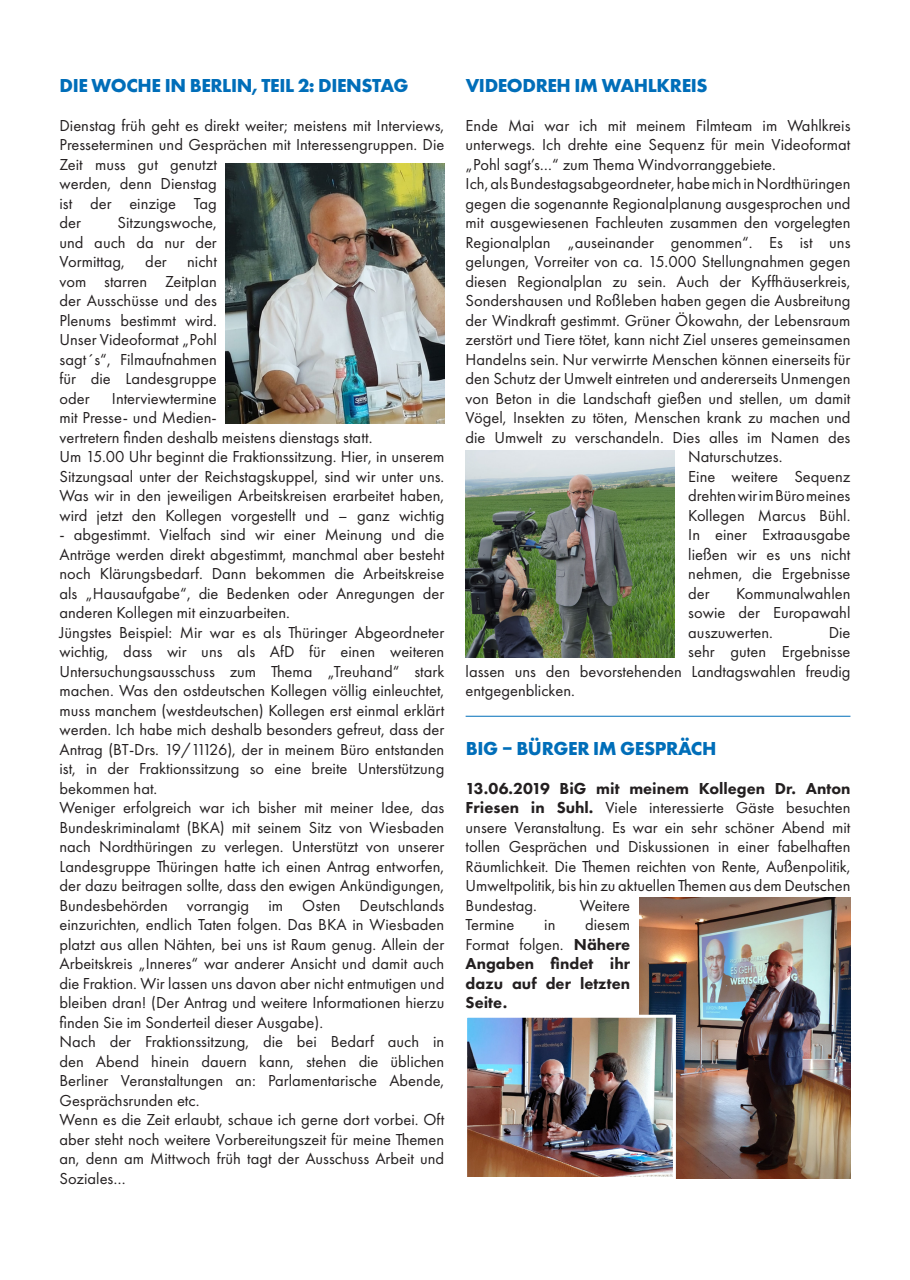
<style>
.page{position:relative;width:910px;height:1280px;background:#fff}
.page>*{position:absolute;margin:0;border:0;box-sizing:border-box;transform-origin:0 0}
.t1{font:700 19.5px "Futura PT";letter-spacing:-.02em;color:#006eb9}
.t2{font:16.5px/19.5px "Futura PT";color:#231f20;text-align:justify}
.t3{font:800 16.5px/19.5px "Futura PT";color:#231f20;text-align:justify}
.s1{font-weight:800}
.s2{font-weight:400}
</style>
<div class="page">
<img style="left:225px;top:163px;width:219px;height:260px">
<img style="left:466px;top:451px;width:208px;height:206px">
<hr style="left:466px;top:716px;width:384px;height:1px;background:#006eb9">
<img style="left:639px;top:897px;width:211px;height:281px">
<img style="left:468px;top:1019px;width:204px;height:157px">
<div style="left:464px;top:1015px;width:212px;height:165px;border:3px solid #fff"></div>
<p class="t1" style="left:60px;top:73px;width:351px">DIE WOCHE IN BERLIN, TEIL 2: DIENSTAG</p>
<p class="t2" style="left:60px;top:115px;width:386px;text-align:left">Dienstag früh geht es direkt weiter; meistens mit Interviews,<br>Presseterminen und Gesprächen mit Interessengruppen. Die<br>Zeit muss gut genutzt<br>werden, denn Dienstag<br>ist der einzige Tag<br>der</p>
<p class="t2" style="left:60px;top:213px;width:159px;text-indent:58px">Sitzungswoche, und auch da nur der Vormittag, der nicht vom starren Zeitplan der Ausschüsse und des Plenums bestimmt wird.<br>Unser Videoformat „Pohl sagt´s“, Filmaufnahmen für die Landesgruppe oder</p>
<p class="t2" style="left:60px;top:388px;width:314px;text-align:left;text-indent:52px">Interviewtermine<br>mit Presse- und Medien-<br>vertretern finden deshalb meistens dienstags statt.</p>
<p class="t2" style="left:60px;top:447px;width:386px">Um 15.00 Uhr beginnt die Fraktionssitzung. Hier, in unserem Sitzungsaal unter der Reichstagskuppel, sind wir unter uns.<br>Was wir in den jeweiligen Arbeitskreisen erarbeitet haben, wird jetzt den Kollegen vorgestellt und – ganz wichtig</p>
<p class="t2" style="left:60px;top:525px;width:386px">- abgestimmt. Vielfach sind wir einer Meinung und die Anträge werden direkt abgestimmt, manchmal aber besteht noch Klärungsbedarf. Dann bekommen die Arbeitskreise als „Hausaufgabe“, die Bedenken oder Anregungen der anderen Kollegen mit einzuarbeiten.</p>
<p class="t2" style="left:60px;top:622px;width:386px">Jüngstes Beispiel: Mir war es als Thüringer Abgeordneter wichtig, dass wir uns als AfD für einen weiteren Untersuchungsausschuss zum Thema „Treuhand“ stark machen. Was den ostdeutschen Kollegen völlig einleuchtet, muss manchem (westdeutschen) Kollegen erst einmal erklärt werden. Ich habe mich deshalb besonders gefreut, dass der Antrag (BT-Drs. 19/11126), der in meinem Büro entstanden ist, in der Fraktionssitzung so eine breite Unterstützung bekommen hat.</p>
<p class="t2" style="left:60px;top:798px;width:386px">Weniger erfolgreich war ich bisher mit meiner Idee, das Bundeskriminalamt (BKA) mit seinem Sitz von Wiesbaden nach Nordthüringen zu verlegen. Unterstützt von unserer Landesgruppe Thüringen hatte ich einen Antrag entworfen, der dazu beitragen sollte, dass den ewigen Ankündigungen, Bundesbehörden vorrangig im Osten Deutschlands einzurichten, endlich Taten folgen. Das BKA in Wiesbaden platzt aus allen Nähten, bei uns ist Raum genug. Allein der Arbeitskreis „Inneres“ war anderer Ansicht und damit auch die Fraktion. Wir lassen uns davon aber nicht entmutigen und bleiben dran! (Der Antrag und weitere Informationen hierzu finden Sie im Sonderteil dieser Ausgabe).</p>
<p class="t2" style="left:60px;top:1032px;width:386px">Nach der Fraktionssitzung, die bei Bedarf auch in den Abend hinein dauern kann, stehen die üblichen Berliner Veranstaltungen an: Parlamentarische Abende, Gesprächsrunden etc.</p>
<p class="t2" style="left:60px;top:1110px;width:386px">Wenn es die Zeit erlaubt, schaue ich gerne dort vorbei. Oft aber steht noch weitere Vorbereitungszeit für meine Themen an, denn am Mittwoch früh tagt der Ausschuss Arbeit und Soziales…</p>
<p class="t1" style="left:466px;top:73px;width:243px">VIDEODREH IM WAHLKREIS</p>
<p class="t2" style="left:466px;top:115px;width:386px">Ende Mai war ich mit meinem Filmteam im Wahlkreis unterwegs. Ich drehte eine Sequenz für mein Videoformat „Pohl sagt’s…“ zum Thema Windvorranggebiete.</p>
<p class="t2" style="left:466px;top:174px;width:386px">Ich, als Bundestagsabgeordneter, habe mich in Nordthüringen</p>
<p class="t2" style="left:466px;top:193px;width:386px">gegen die sogenannte Regionalplanung ausgesprochen und</p>
<p class="t2" style="left:466px;top:213px;width:386px">mit ausgewiesenen Fachleuten zusammen den vorgelegten</p>
<p class="t2" style="left:466px;top:232px;width:386px">Regionalplan „auseinander genommen“. Es ist uns</p>
<p class="t2" style="left:466px;top:252px;width:386px">gelungen, Vorreiter von ca. 15.000 Stellungnahmen gegen</p>
<p class="t2" style="left:466px;top:271px;width:386px">diesen Regionalplan zu sein. Auch der Kyffhäuserkreis,</p>
<p class="t2" style="left:466px;top:291px;width:386px">Sondershausen und Roßleben haben gegen die Ausbreitung</p>
<p class="t2" style="left:466px;top:310px;width:386px">der Windkraft gestimmt. Grüner Ökowahn, der Lebensraum</p>
<p class="t2" style="left:466px;top:330px;width:386px">zerstört und Tiere tötet, kann nicht Ziel unseres gemeinsamen</p>
<p class="t2" style="left:466px;top:349px;width:386px">Handelns sein. Nur verwirrte Menschen können einerseits für</p>
<p class="t2" style="left:466px;top:369px;width:386px">den Schutz der Umwelt eintreten und andererseits Unmengen</p>
<p class="t2" style="left:466px;top:388px;width:386px">von Beton in die Landschaft gießen und stellen, um damit</p>
<p class="t2" style="left:466px;top:408px;width:386px">Vögel, Insekten zu töten, Menschen krank zu machen und</p>
<p class="t2" style="left:466px;top:427px;width:386px">die Umwelt zu verschandeln. Dies alles im Namen des</p>
<p class="t2" style="left:688px;top:447px;width:96px">Naturschutzes.</p>
<p class="t2" style="left:688px;top:466px;width:164px">Eine weitere Sequenz drehten wir im Büro meines Kollegen Marcus Bühl.<br>In einer Extraausgabe ließen wir es uns nicht nehmen, die Ergebnisse der</p>
<p class="t2" style="left:688px;top:583px;width:164px;text-indent:48px">Kommunalwahlen sowie der Europawahl auszuwerten.</p>
<p class="t2" style="left:829px;top:622px;width:23px">Die</p>
<p class="t2" style="left:688px;top:642px;width:164px">sehr guten Ergebnisse</p>
<p class="t2" style="left:466px;top:661px;width:386px">lassen uns den bevorstehenden Landtagswahlen freudig</p>
<p class="t2" style="left:466px;top:681px;width:111px">entgegenblicken.</p>
<p class="t1" style="left:466px;top:736px;width:252px">BIG – BÜRGER IM GESPRÄCH</p>
<p class="t2" style="left:466px;top:778px;width:386px"><span class="s1">13.06.2019 BiG mit meinem Kollegen Dr. Anton Friesen in Suhl.</span> Viele interessierte Gäste besuchten unsere Veranstaltung. Es war ein sehr schöner Abend mit tollen Gesprächen und Diskussionen in einer fabelhaften Räumlichkeit. Die Themen reichten von Rente, Außenpolitik, Umweltpolitik, bis hin zu aktuellen Themen aus dem Deutschen Bundestag.</p>
<p class="t2" style="left:580px;top:895px;width:52px">Weitere</p>
<p class="t3" style="left:466px;top:915px;width:166px;text-indent:120px"><span class="s2">diesem Format folgen.</span> Nähere Angaben findet ihr dazu auf der letzten Seite.</p>
<p class="t2" style="left:466px;top:915px;width:50px">Termine</p>
<p class="t2" style="left:544px;top:915px;width:13px">in</p>
</div>
